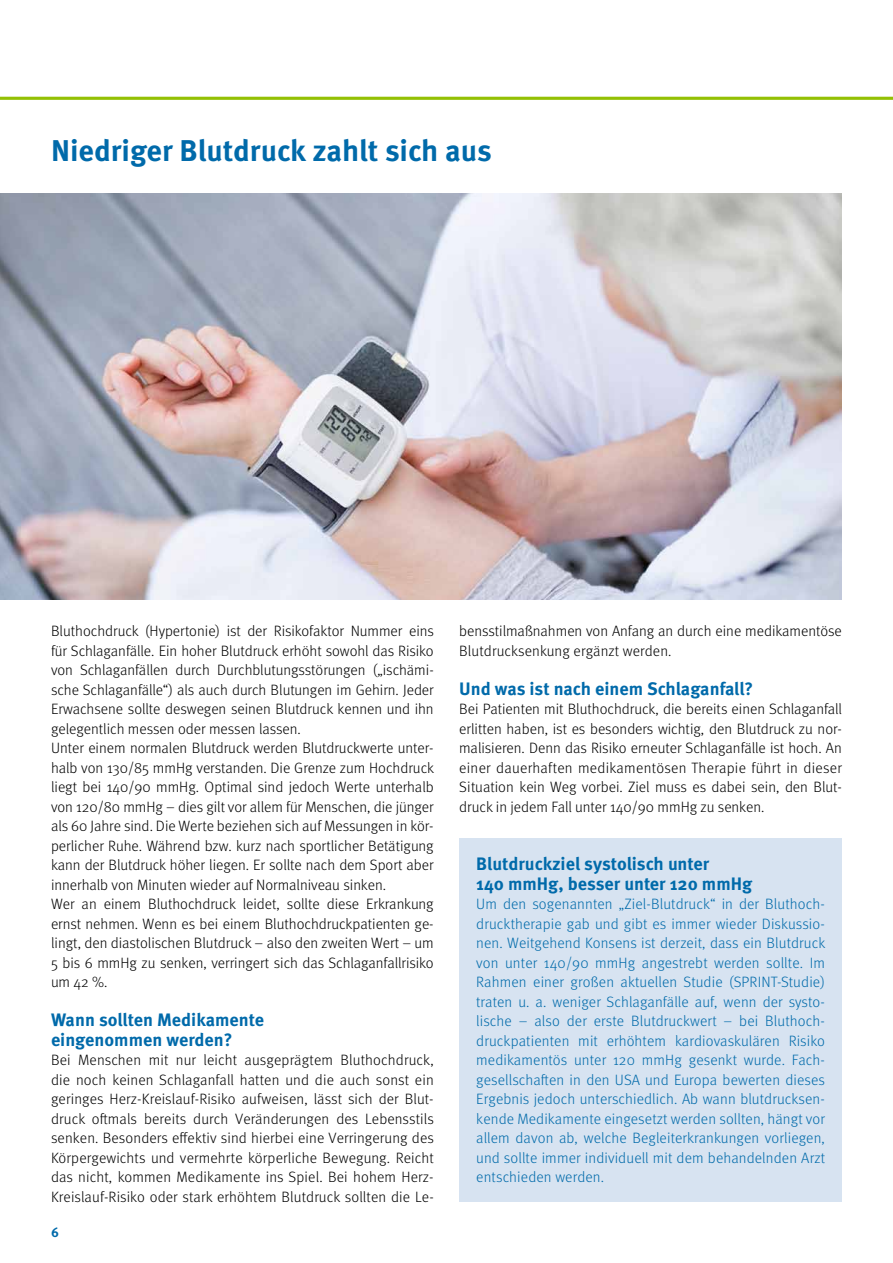
<style>
.page{position:relative;width:893px;height:1263px;background:#fff}
.page>*{position:absolute;margin:0;border:0;box-sizing:border-box;transform-origin:0 0}
.t1{font:700 30px "Meta Pro";color:#006aaa}
.t2{font:700 18px/19.5px "Meta Pro";color:#006aaa}
.t3{font:300 15px/19.5px "Meta OT";color:#000}
.t4{font:300 15px/19.5px "Meta OT";letter-spacing:.01em;color:#006aaa;text-align:justify}
.t5{font:700 13.5px "Meta Pro";color:#006aaa}
</style>
<div class="page">
<hr style="left:0;top:97px;width:893px;height:3px;background:#93c004">
<img style="left:0;top:193px;width:842px;height:407px">
<div style="left:459px;top:838px;width:383px;height:364px;background:#d7e3f1"></div>
<h1 class="t1" style="left:51px;top:131px;width:442px">Niedriger Blutdruck zahlt sich aus</h1>
<p class="t3" style="left:51px;top:621px;width:385px">Bluthochdruck (Hypertonie) ist der Risikofaktor Nummer eins für Schlaganfälle. Ein hoher Blutdruck erhöht sowohl das Risiko von Schlaganfällen durch Durchblutungsstörungen („ischämi&shy;sche Schlaganfälle“) als auch durch Blutungen im Gehirn. Jeder Erwachsene sollte deswegen seinen Blutdruck kennen und ihn gelegentlich messen oder messen lassen.<br>Unter einem normalen Blutdruck werden Blutdruckwerte unter&shy;halb von 130/85 mmHg verstanden. Die Grenze zum Hochdruck liegt bei 140/90 mmHg. Optimal sind jedoch Werte unterhalb von 120/80 mmHg – dies gilt vor allem für Menschen, die jünger als 60 Jahre sind. Die Werte beziehen sich auf Messungen in kör&shy;perlicher Ruhe. Während bzw. kurz nach sportlicher Betätigung kann der Blutdruck höher liegen. Er sollte nach dem Sport aber innerhalb von Minuten wieder auf Normalniveau sinken.<br>Wer an einem Bluthochdruck leidet, sollte diese Erkrankung ernst nehmen. Wenn es bei einem Bluthochdruckpatienten ge&shy;lingt, den diastolischen Blutdruck – also den zweiten Wert – um 5 bis 6 mmHg zu senken, verringert sich das Schlaganfallrisiko um 42 %.</p>
<p class="t2" style="left:51px;top:1010px;width:215px">Wann sollten Medikamente eingenommen werden?</p>
<p class="t3" style="left:51px;top:1050px;width:384px;text-align:justify">Bei Menschen mit nur leicht ausgeprägtem Bluthochdruck, die noch keinen Schlaganfall hatten und die auch sonst ein geringes Herz-Kreislauf-Risiko aufweisen, lässt sich der Blut&shy;druck oftmals bereits durch Veränderungen des Lebensstils senken. Besonders effektiv sind hierbei eine Verringerung des Körpergewichts und vermehrte körperliche Bewegung. Reicht das nicht, kommen Medikamente ins Spiel. Bei hohem Herz-Kreislauf-Risiko oder stark erhöhtem Blutdruck sollten die Le-</p>
<p class="t5" style="left:51px;top:1224px;width:9px">6</p>
<p class="t3" style="left:459px;top:621px;width:384px">bensstilmaßnahmen von Anfang an durch eine medikamentöse<br>Blutdrucksenkung ergänzt werden.</p>
<p class="t2" style="left:459px;top:679px;width:296px">Und was ist nach einem Schlaganfall?</p>
<p class="t3" style="left:459px;top:699px;width:384px;text-align:justify">Bei Patienten mit Bluthochdruck, die bereits einen Schlaganfall erlitten haben, ist es besonders wichtig, den Blutdruck zu nor&shy;malisieren. Denn das Risiko erneuter Schlaganfälle ist hoch. An einer dauerhaften medikamentösen Therapie führt in dieser Situation kein Weg vorbei. Ziel muss es dabei sein, den Blut&shy;druck in jedem Fall unter 140/90 mmHg zu senken.</p>
<p class="t2" style="left:476px;top:854px;width:278px">Blutdruckziel systolisch unter<br>140 mmHg, besser unter 120 mmHg</p>
<p class="t4" style="left:476px;top:894px;width:351px">Um den sogenannten „Ziel-Blutdruck“ in der Bluthoch&shy;drucktherapie gab und gibt es immer wieder Diskussio&shy;nen. Weitgehend Konsens ist derzeit, dass ein Blutdruck von unter 140/90 mmHg angestrebt werden sollte. Im Rahmen einer großen aktuellen Studie (SPRINT-Studie) traten u. a. weniger Schlaganfälle auf, wenn der systo&shy;lische – also der erste Blutdruckwert – bei Bluthoch&shy;druckpatienten mit erhöhtem kardiovaskulären Risiko medikamentös unter 120 mmHg gesenkt wurde. Fach&shy;gesellschaften in den USA und Europa bewerten dieses Ergebnis jedoch unterschiedlich. Ab wann blutdrucksen&shy;kende Medikamente eingesetzt werden sollten, hängt vor allem davon ab, welche Begleiterkrankungen vorliegen, und sollte immer individuell mit dem behandelnden Arzt entschieden werden.</p>
</div>
